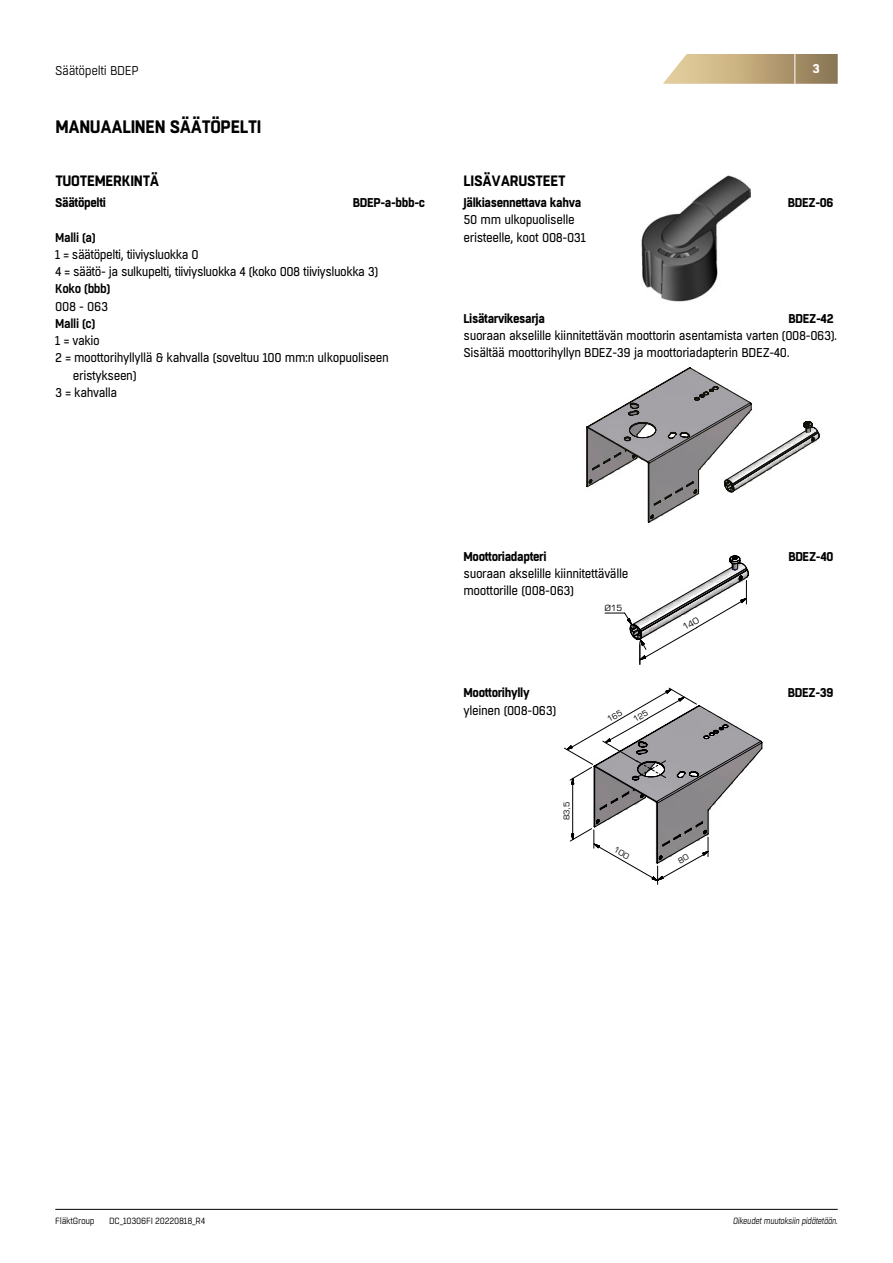
<style>
.page{position:relative;width:893px;height:1263px;background:#fff}
.page>*{position:absolute;margin:0;border:0;box-sizing:border-box;transform-origin:0 0}
.t1{font:700 18px "Boxed";letter-spacing:-.02em;color:#000;scale:.95 1}
.t2{font:700 15px "Boxed";letter-spacing:-.02em;color:#000;scale:.95 1}
.t3{font:12.75px/17.2px "Boxed";letter-spacing:-.03em;color:#000;scale:.95 1}
.t4{font:700 12.75px "Boxed";letter-spacing:-.03em;color:#000;scale:.95 1}
.t5{font:600 12.75px "Boxed";letter-spacing:-.03em;color:#000;scale:.95 1}
.t6{font:12.75px "Boxed";letter-spacing:-.03em;color:#000;scale:.95 1}
.t7{font:700 12.75px "Boxed";color:#fff}
.t8{font:9px "Boxed";letter-spacing:-.03em;color:#000;scale:.95 1}
.t9{font:italic 9px "Boxed";letter-spacing:-.03em;color:#000;scale:.95 1}
.t10{font:8.25px "Eurostile";color:#000}
.t11{font:7.65px "Eurostile";color:#000}
</style>
<div class="page">
<svg style="left:663px;top:54px;width:175px;height:30px;background:#c0ab83"></svg>
<hr style="left:795px;top:51px;width:1px;height:38px;background:#fff">
<hr style="left:55px;top:1209px;width:783px;height:1px;background:#000">
<img style="left:641px;top:175px;width:109px;height:127px">
<svg style="left:586px;top:367px;width:234px;height:156px"></svg>
<svg style="left:564px;top:687px;width:199px;height:197px"></svg>
<svg style="left:605px;top:555px;width:144px;height:110px"></svg>
<p class="t6" style="left:55px;top:62px;width:90px">Säätöpelti BDEP</p>
<p class="t7" style="left:812px;top:60px;width:9px">3</p>
<h1 class="t1" style="left:55px;top:114px;width:219px">MANUAALINEN SÄÄTÖPELTI</h1>
<p class="t2" style="left:55px;top:170px;width:111px">TUOTEMERKINTÄ</p>
<p class="t4" style="left:55px;top:194px;width:55px">Säätöpelti</p>
<p class="t4" style="left:353px;top:194px;width:78px">BDEP-a-bbb-c</p>
<p class="t5" style="left:55px;top:229px;width:44px">Malli (a)</p>
<p class="t3" style="left:55px;top:246px;width:342px">1 = säätöpelti, tiiviysluokka 0<br>4 = säätö- ja sulkupelti, tiiviysluokka 4 (koko 008 tiiviysluokka 3)</p>
<p class="t5" style="left:55px;top:281px;width:60px">Koko (bbb)</p>
<p class="t3" style="left:55px;top:298px;width:57px">008 - 063</p>
<p class="t5" style="left:55px;top:315px;width:44px">Malli (c)</p>
<p class="t3" style="left:55px;top:332px;width:48px">1 = vakio</p>
<p class="t3" style="left:55px;top:350px;width:353px">2 = moottorihyllyllä &amp; kahvalla (soveltuu 100 mm:n ulkopuoliseen</p>
<p class="t3" style="left:73px;top:367px;width:69px">eristykseen)</p>
<p class="t3" style="left:55px;top:384px;width:67px">3 = kahvalla</p>
<p class="t2" style="left:464px;top:170px;width:109px">LISÄVARUSTEET</p>
<p class="t4" style="left:463px;top:194px;width:125px">Jälkiasennettava kahva</p>
<p class="t4" style="left:788px;top:194px;width:50px">BDEZ-06</p>
<p class="t3" style="left:463px;top:212px;width:130px">50 mm ulkopuoliselle eristeelle, koot 008-031</p>
<p class="t4" style="left:463px;top:310px;width:87px">Lisätarvikesarja</p>
<p class="t4" style="left:789px;top:310px;width:49px">BDEZ-42</p>
<p class="t3" style="left:463px;top:327px;width:395px">suoraan akselille kiinnitettävän moottorin asentamista varten (008-063).<br>Sisältää moottorihyllyn BDEZ-39 ja moottoriadapterin BDEZ-40.</p>
<p class="t4" style="left:463px;top:547px;width:89px">Moottoriadapteri</p>
<p class="t4" style="left:788px;top:547px;width:49px">BDEZ-40</p>
<p class="t3" style="left:463px;top:565px;width:175px">suoraan akselille kiinnitettävälle moottorille (008-063)</p>
<p class="t10" style="left:605px;top:603px;width:19px">Ø15</p>
<p class="t4" style="left:463px;top:684px;width:71px">Moottorihylly</p>
<p class="t4" style="left:788px;top:684px;width:49px">BDEZ-39</p>
<p class="t3" style="left:463px;top:702px;width:99px">yleinen (008-063)</p>
<p class="t11" style="left:562px;top:820px;width:20px;rotate:-90deg">83,5</p>
<p class="t8" style="left:55px;top:1215px;width:43px">FläktGroup</p>
<p class="t8" style="left:109px;top:1215px;width:102px">DC_10306FI 20220818_R4</p>
<p class="t9" style="left:733px;top:1215px;width:112px">Oikeudet muutoksiin pidätetään.</p>
</div>
